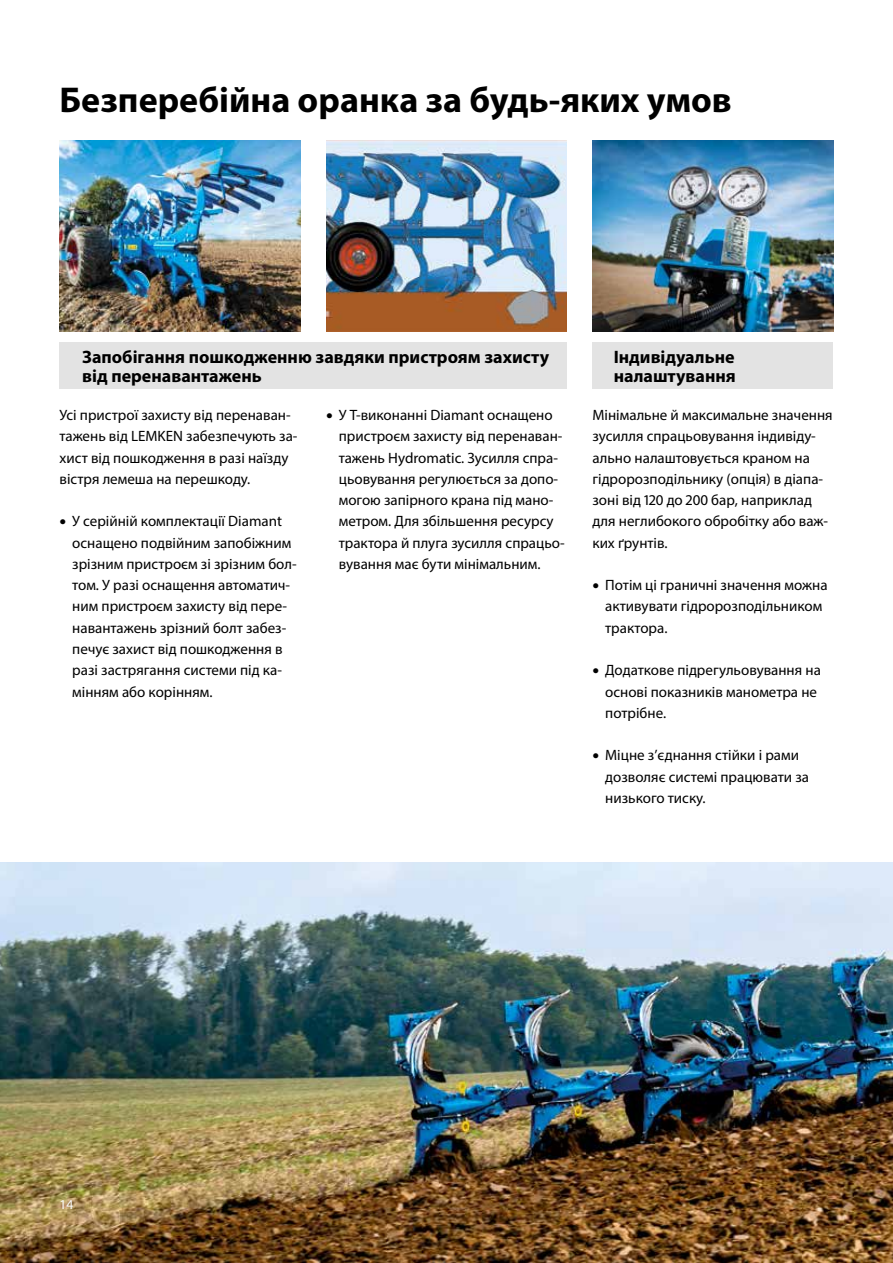
<style>
.page{position:relative;width:893px;height:1263px;background:#fff}
.page>*{position:absolute;margin:0;border:0;box-sizing:border-box;transform-origin:0 0}
.t1{font:700 36px "Myriad Pro";color:#000}
.t2{font:700 18px/19.5px "Myriad Pro";color:#000}
.t3{font:15px/21.3px "Myriad Pro";color:#000}
.t4{font:13.5px "Myriad Pro";color:#fff}
.s1{font-size:24px}
</style>
<div class="page">
<img style="left:60px;top:140px;width:240px;height:192px">
<img style="left:592px;top:140px;width:241px;height:192px">
<hr style="left:892px;top:0;width:1px;height:485px;background:#f1f1f1">
<img style="left:326px;top:140px;width:241px;height:192px">
<div style="left:60px;top:342px;width:507px;height:47px;background:#e3e3e3"></div>
<div style="left:592px;top:342px;width:241px;height:47px;background:#e3e3e3"></div>
<img style="left:0;top:862px;width:893px;height:401px">
<h1 class="t1" style="left:60px;top:76px;width:674px">Безперебійна оранка за будь-яких умов</h1>
<p class="t2" style="left:82px;top:346px;width:468px">Запобігання пошкодженню завдяки пристроям захисту від перенавантажень</p>
<p class="t2" style="left:614px;top:346px;width:124px">Індивідуальне налаштування</p>
<p class="t3" style="left:60px;top:404px;width:240px">Усі пристрої захисту від перенаван&shy;тажень від LEMKEN забезпечують за&shy;хист від пошкодження в разі наїзду вістря лемеша на перешкоду.</p>
<p class="t3" style="left:72px;top:510px;width:226px;text-indent:-13px"><span class="s1">•</span> У серійній комплектації Diamant оснащено подвійним запобіжним зрізним пристроєм зі зрізним бол&shy;том. У разі оснащення автоматич&shy;ним пристроєм захисту від пере&shy;навантажень зрізний болт забез&shy;печує захист від пошкодження в разі застрягання системи під ка&shy;мінням або корінням.</p>
<p class="t3" style="left:592px;top:404px;width:242px">Мінімальне й максимальне значення зусилля спрацьовування індивіду&shy;ально налаштовується краном на гідророзподільнику (опція) в діапа&shy;зоні від 120 до 200 бар, наприклад для неглибокого обробітку або важ&shy;ких ґрунтів.</p>
<p class="t3" style="left:605px;top:574px;width:224px;text-indent:-13px"><span class="s1">•</span> Потім ці граничні значення можна активувати гідророзподільником трактора.</p>
<p class="t3" style="left:605px;top:659px;width:217px;text-indent:-13px"><span class="s1">•</span> Додаткове підрегульовування на основі показників манометра не потрібне.</p>
<p class="t3" style="left:605px;top:744px;width:205px;text-indent:-13px"><span class="s1">•</span> Міцне з’єднання стійки і рами дозволяє системі працювати за низького тиску.</p>
<p class="t3" style="left:339px;top:404px;width:227px;text-indent:-13px"><span class="s1">•</span> У Т-виконанні Diamant оснащено пристроєм захисту від перенаван&shy;тажень Hydromatic. Зусилля спра&shy;цьовування регулюється за допо&shy;могою запірного крана під мано&shy;метром. Для збільшення ресурсу трактора й плуга зусилля спрацьо&shy;вування має бути мінімальним.</p>
<p class="t4" style="left:60px;top:1196px;width:15px">14</p>
</div>
